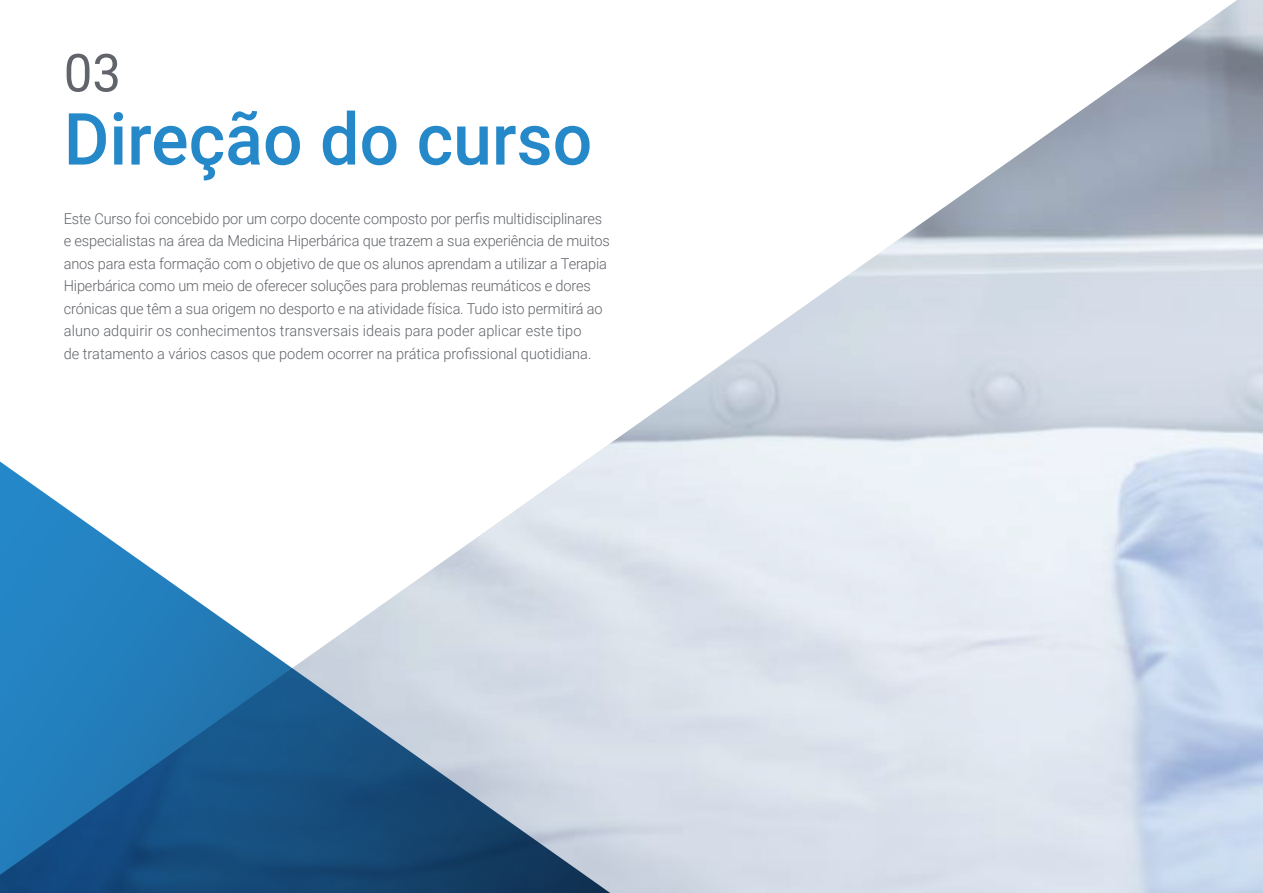
<style>
.page{position:relative;width:1263px;height:893px;background:#fff}
.page>*{position:absolute;margin:0;border:0;box-sizing:border-box;transform-origin:0 0}
.t1{font:500 72px "Roboto";color:#2488c9}
.t2{font:52.5px "Roboto";color:#61646a}
.t3{font:300 15px/22.5px "Roboto";letter-spacing:-.01em;color:#61646a}
</style>
<div class="page">
<svg style="left:0;top:446px;width:640px;height:447px"></svg>
<h2 class="t2" style="left:64px;top:36px;width:59px">03</h2>
<h1 class="t1" style="left:64px;top:89px;width:530px">Direção do curso</h1>
<p class="t3" style="left:64px;top:207px;width:547px">Este Curso foi concebido por um corpo docente composto por perfis multidisciplinares e especialistas na área da Medicina Hiperbárica que trazem a sua experiência de muitos anos para esta formação com o objetivo de que os alunos aprendam a utilizar a Terapia Hiperbárica como um meio de oferecer soluções para problemas reumáticos e dores crónicas que têm a sua origem no desporto e na atividade física. Tudo isto permitirá ao aluno adquirir os conhecimentos transversais ideais para poder aplicar este tipo<br>de tratamento a vários casos que podem ocorrer na prática profissional quotidiana.</p>
</div>
